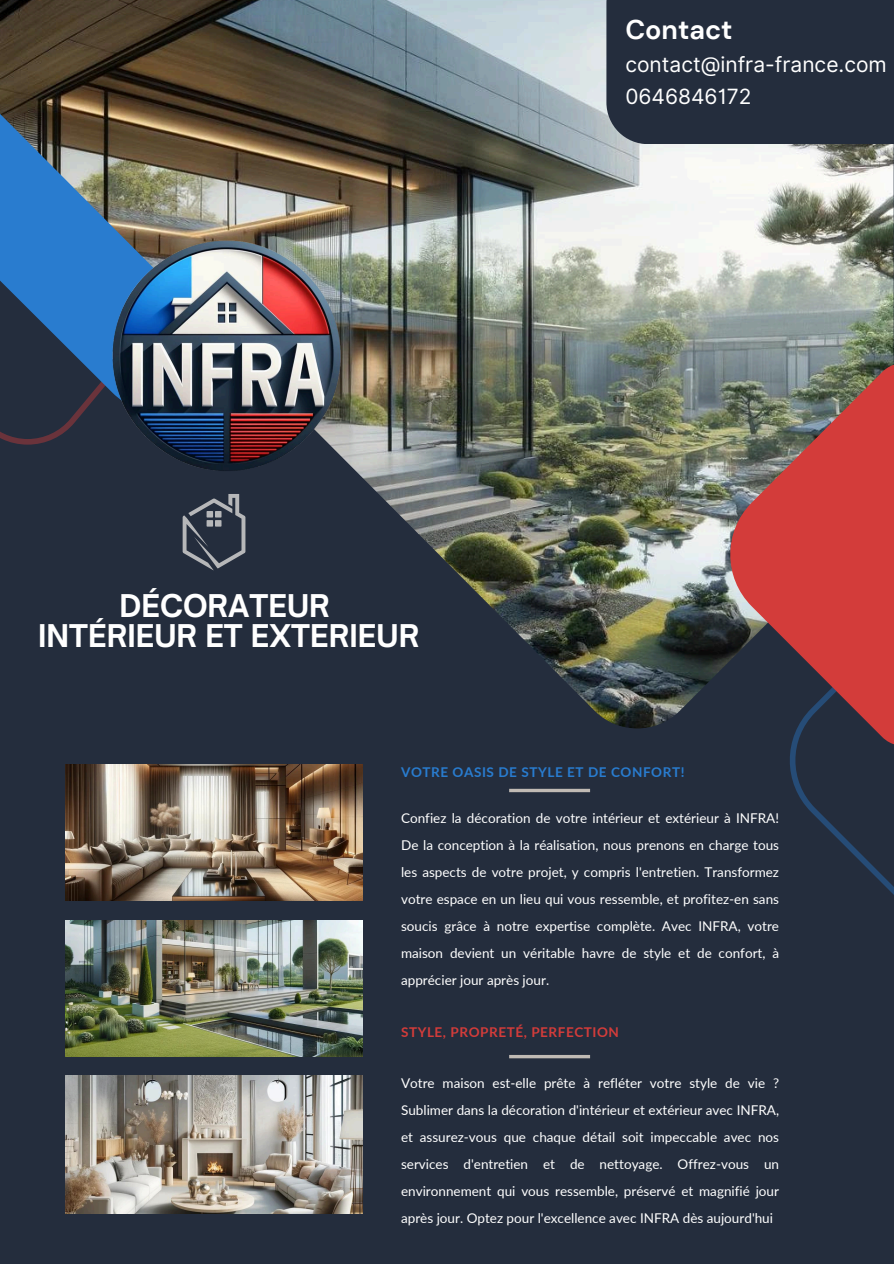
<style>
.page{position:relative;width:894px;height:1264px;background:#fff}
.page>*{position:absolute;margin:0;border:0;box-sizing:border-box;transform-origin:0 0}
.t1{font:700 30px/29.2px "Open Sauce One";color:#fff;text-align:center}
.t2{font:700 27px "DM Sans";color:#fff}
.t3{font:21px "Inter";color:#fff}
.t4{font:13.5px/27px "Lato";color:#fff;text-align:justify}
.t5{font:700 13.5px "Lato";letter-spacing:.04em;color:#297ccf}
.t6{font:700 13.5px "Lato";letter-spacing:.04em;color:#d33c3a}
</style>
<div class="page">
<div style="left:0;top:0;width:893px;height:1263px;background:#242d3d"></div>
<svg style="left:790px;top:746px;width:103px;height:148px"></svg>
<img style="left:0;top:0;width:893px;height:728px">
<svg style="left:730px;top:362px;width:163px;height:384px;fill:#d33c3a"></svg>
<svg style="left:182px;top:494px;width:63px;height:76px"></svg>
<div style="left:206px;top:511px;width:7px;height:6px;background:#b6b7b9"></div>
<div style="left:206px;top:520px;width:7px;height:6px;background:#b6b7b9"></div>
<img style="left:66px;top:1075px;width:297px;height:138px">
<img style="left:66px;top:920px;width:297px;height:136px">
<img style="left:66px;top:764px;width:297px;height:136px">
<svg style="left:509px;top:788px;width:81px;height:4px"></svg>
<svg style="left:509px;top:1055px;width:81px;height:3px"></svg>
<img style="left:66px;top:194px;width:326px;height:285px">
<svg style="left:606px;top:0;width:287px;height:144px"></svg>
<p class="t2" style="left:625px;top:12px;width:109px">Contact</p>
<p class="t1" style="left:38px;top:591px;width:382px">DÉCORATEUR<br>INTÉRIEUR ET EXTERIEUR</p>
<p class="t3" style="left:625px;top:52px;width:263px">contact@infra-france.com</p>
<h4 class="t3" style="left:625px;top:83px;width:128px">0646846172</h4>
<p class="t5" style="left:401px;top:763px;width:285px">VOTRE OASIS DE STYLE ET DE CONFORT!</p>
<p class="t4" style="left:401px;top:804px;width:379px">Confiez la décoration de votre intérieur et extérieur à INFRA!<br>De la conception à la réalisation, nous prenons en charge tous les aspects de votre projet, y compris l'entretien. Transformez votre espace en un lieu qui vous ressemble, et profitez-en sans soucis grâce à notre expertise complète. Avec INFRA, votre maison devient un véritable havre de style et de confort, à apprécier jour après jour.</p>
<p class="t6" style="left:401px;top:1023px;width:219px">STYLE, PROPRETÉ, PERFECTION</p>
<h4 class="t4" style="left:401px;top:1068px;width:379px">Votre maison est-elle prête à refléter votre style de vie ?<br>Sublimer dans la décoration d'intérieur et extérieur avec INFRA, et assurez-vous que chaque détail soit impeccable avec nos services d'entretien et de nettoyage. Offrez-vous un environnement qui vous ressemble, préservé et magnifié jour après jour. Optez pour l'excellence avec INFRA dès aujourd'hui</h4>
</div>
